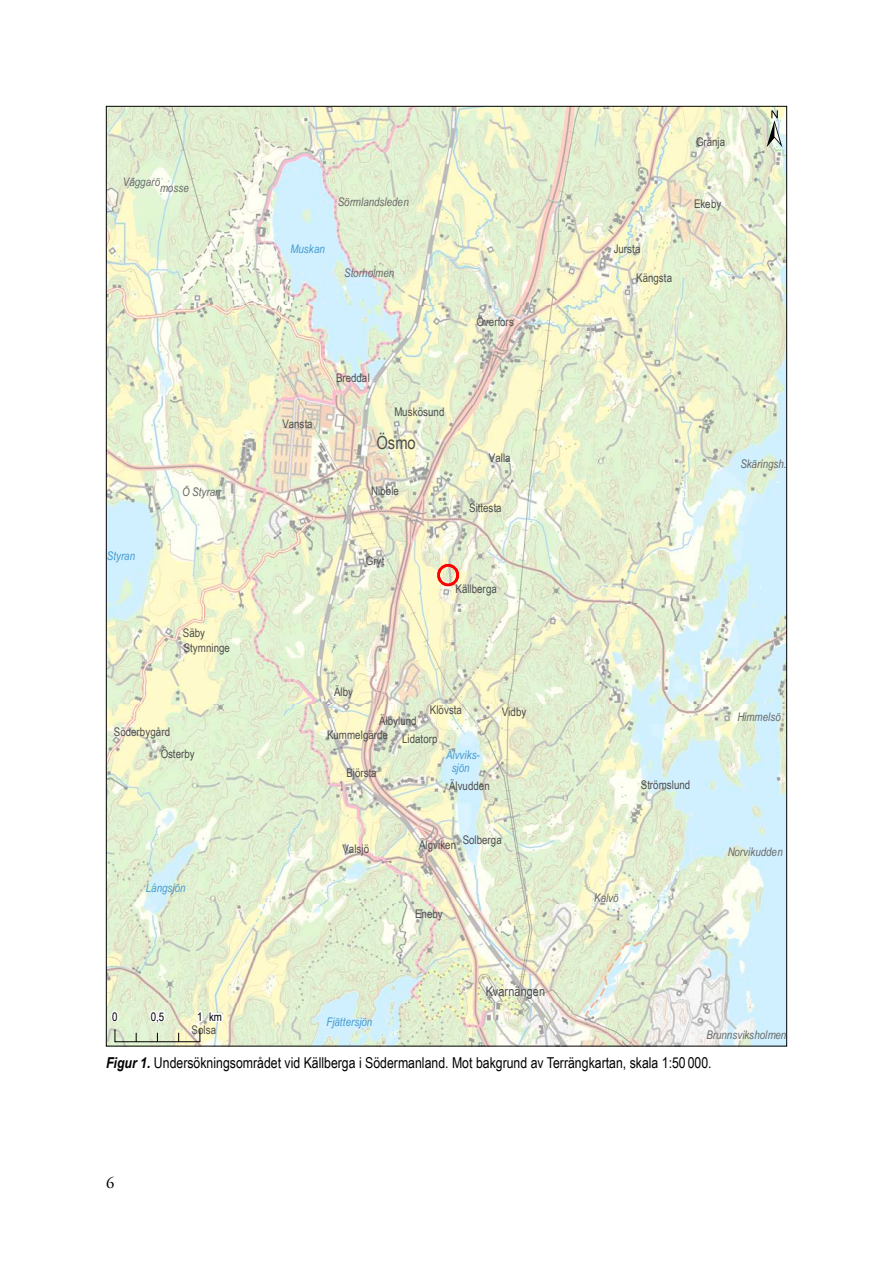
<style>
.page{position:relative;width:893px;height:1263px;background:#fff}
.page>*{position:absolute;margin:0;border:0;box-sizing:border-box;transform-origin:0 0}
.t1{font:52.5px "ESRI North";color:#000}
.t2{font:18px "Arial Narrow";color:#4d4d4d}
.t3{font:16.5px "Adobe Garamond Pro";color:#000}
.t4{font:15px "Arial Narrow";color:#000}
.t5{font:13.35px "Arial Narrow";letter-spacing:.005em;color:#4d4d4d}
.t6{font:11.85px/18.3px "Arial Narrow";color:#4d4d4d}
.t7{font:italic 11.85px "Arial Narrow";color:#686868}
.t8{font:italic 11.85px "Arial Narrow";color:#439ad0}
.t9{font:11.85px "Arial Narrow";color:#000}
.s1{font-weight:700;font-style:italic}
</style>
<div class="page">
<img style="left:108px;top:108px;width:677px;height:936px">
<svg style="left:436px;top:562px;width:24px;height:26px"></svg>
<hr style="left:115px;top:1041px;width:85px;height:1px;background:#000">
<svg style="left:109px;top:1008px;width:11px;height:34px"></svg>
<svg style="left:147px;top:1008px;width:20px;height:18px"></svg>
<svg style="left:196px;top:1007px;width:28px;height:35px"></svg>
<p class="t7" style="left:123px;top:174px;width:39px">Väggarö</p>
<p class="t7" style="left:160px;top:180px;width:30px">mosse</p>
<p class="t8" style="left:98px;top:547px;width:39px">V Styran</p>
<p class="t7" style="left:182px;top:484px;width:40px">Ö Styran</p>
<p class="t6" style="left:183px;top:623px;width:24px">Säby</p>
<p class="t6" style="left:184px;top:638px;width:48px">Stymninge</p>
<p class="t6" style="left:114px;top:722px;width:58px">Söderbygård</p>
<p class="t6" style="left:161px;top:745px;width:36px">Österby</p>
<p class="t8" style="left:146px;top:879px;width:41px">Långsjön</p>
<p class="t7" style="left:338px;top:194px;width:72px">Sörmlandsleden</p>
<p class="t8" style="left:291px;top:240px;width:36px">Muskan</p>
<p class="t7" style="left:344px;top:264px;width:52px">Storholmen</p>
<p class="t6" style="left:476px;top:312px;width:39px">Överfors</p>
<p class="t6" style="left:282px;top:414px;width:32px">Vansta</p>
<p class="t6" style="left:336px;top:369px;width:35px">Breddal</p>
<p class="t6" style="left:394px;top:403px;width:52px">Muskösund</p>
<h2 class="t2" style="left:377px;top:429px;width:41px">Ösmo</h2>
<p class="t6" style="left:371px;top:481px;width:29px">Nibble</p>
<p class="t6" style="left:489px;top:448px;width:23px">Valla</p>
<p class="t6" style="left:469px;top:498px;width:34px">Sittesta</p>
<p class="t6" style="left:366px;top:551px;width:20px">Gryt</p>
<p class="t6" style="left:456px;top:580px;width:43px">Källberga</p>
<p class="t6" style="left:334px;top:682px;width:20px">Älby</p>
<p class="t6" style="left:430px;top:700px;width:34px">Klövsta</p>
<p class="t6" style="left:402px;top:711px;width:37px;text-indent:-23px">Älbylund<br>Lidatorp</p>
<p class="t6" style="left:327px;top:725px;width:62px">Kummelgärde</p>
<p class="t8" style="left:446px;top:747px;width:35px">Älvviks-</p>
<p class="t6" style="left:346px;top:763px;width:32px">Björsta</p>
<p class="t8" style="left:452px;top:759px;width:19px">sjön</p>
<p class="t6" style="left:449px;top:776px;width:42px">Älvudden</p>
<p class="t6" style="left:502px;top:702px;width:26px">Vidby</p>
<p class="t6" style="left:342px;top:840px;width:28px">Valsjö</p>
<p class="t6" style="left:463px;top:830px;width:41px">Solberga</p>
<p class="t6" style="left:419px;top:835px;width:39px">Älgviken</p>
<p class="t6" style="left:415px;top:904px;width:29px">Eneby</p>
<p class="t5" style="left:486px;top:981px;width:61px">Kvarnängen</p>
<p class="t6" style="left:614px;top:239px;width:28px">Jursta</p>
<p class="t6" style="left:636px;top:269px;width:38px">Kängsta</p>
<p class="t6" style="left:696px;top:133px;width:31px">Gränja</p>
<p class="t6" style="left:694px;top:194px;width:29px">Ekeby</p>
<h1 class="t1" style="left:766px;top:99px;width:17px">±</h1>
<p class="t7" style="left:740px;top:456px;width:48px">Skäringsh.</p>
<p class="t6" style="left:641px;top:775px;width:51px">Strömslund</p>
<p class="t7" style="left:737px;top:708px;width:45px">Himmelsö</p>
<p class="t7" style="left:594px;top:890px;width:26px">Kalvö</p>
<p class="t7" style="left:728px;top:843px;width:57px">Norvikudden</p>
<p class="t9" style="left:112px;top:1008px;width:7px">0</p>
<p class="t9" style="left:151px;top:1008px;width:15px">0,5</p>
<p class="t9" style="left:197px;top:1008px;width:26px">1 km</p>
<p class="t4" style="left:106px;top:1051px;width:607px"><span class="s1">Figur 1.</span> Undersökningsområdet vid Källberga i Södermanland. Mot bakgrund av Terrängkartan, skala 1:50 000.</p>
<p class="t8" style="left:327px;top:1014px;width:47px">Fjättersjön</p>
<p class="t6" style="left:192px;top:1020px;width:26px">Solsa</p>
<p class="t7" style="left:706px;top:1027px;width:81px">Brunnsviksholmen</p>
<h3 class="t3" style="left:106px;top:1173px;width:10px">6</h3>
</div>
